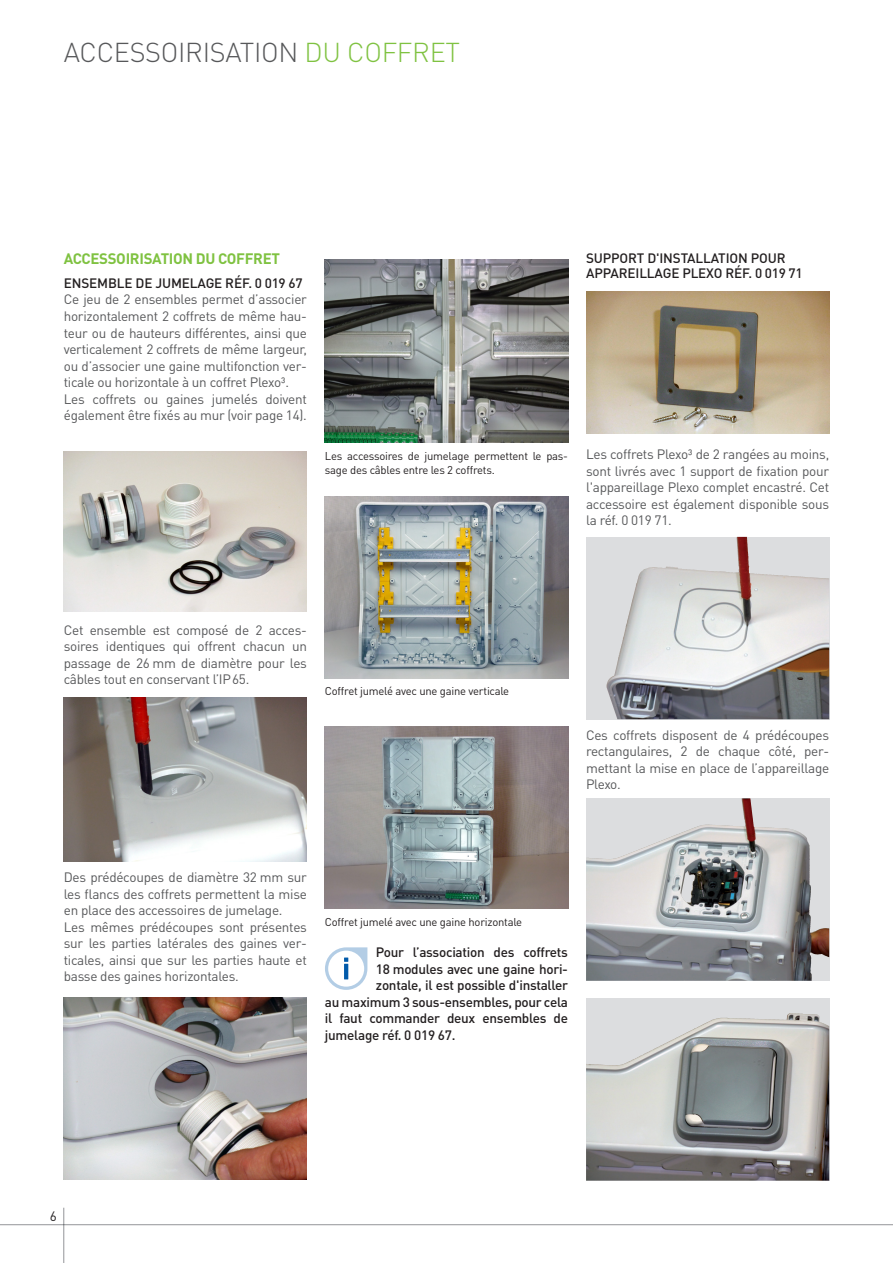
<style>
.page{position:relative;width:893px;height:1263px;background:#fff}
.page>*{position:absolute;margin:0;border:0;box-sizing:border-box;transform-origin:0 0}
.titre_haut_de_page{font:300 27px "DIN Pro";letter-spacing:-.01em;color:#57585a}
.Sous_titre_courant_c{font:700 15px "DIN Pro";letter-spacing:-.02em;color:#7fc241}
.Texte_courant{font:13.5px/16.5px "DIN Pro";letter-spacing:-.02em;color:#57585a;text-align:justify}
.Remarques{font:500 13.5px "DIN Pro";letter-spacing:-.02em;color:#231f20}
.Texte_courant-2{font:500 13.5px/15px "DIN Pro";letter-spacing:-.01em;color:#231f20}
.Sous_titre_courant_c-2{font:500 13.5px "DIN Pro";letter-spacing:-.01em;color:#231f20}
.t1{font:13.5px "DIN Pro";color:#231f20}
.Texte_courant-3{font:11.25px/13.5px "DIN Pro";letter-spacing:-.02em;color:#231f20}
.s1{color:#7fc241}
</style>
<div class="page">
<hr style="left:63px;top:1208px;width:1px;height:55px;background:#939598">
<hr style="left:0;top:1224px;width:893px;height:1px;background:#939598">
<img style="left:64px;top:452px;width:243px;height:160px">
<img style="left:64px;top:697px;width:243px;height:164px">
<img style="left:64px;top:997px;width:243px;height:182px">
<svg style="left:586px;top:537px;width:243px;height:182px;background:#c1c0c0"></svg>
<img style="left:683px;top:537px;width:56px;height:36px">
<svg style="left:586px;top:998px;width:243px;height:182px;background:#a8a9a9"></svg>
<img style="left:700px;top:1013px;width:91px;height:13px">
<img style="left:325px;top:260px;width:243px;height:182px">
<img style="left:586px;top:292px;width:243px;height:142px">
<img style="left:325px;top:496px;width:243px;height:183px">
<img style="left:325px;top:726px;width:243px;height:182px">
<svg style="left:586px;top:798px;width:243px;height:183px;background:#adaeb0"></svg>
<img style="left:687px;top:798px;width:58px;height:33px">
<svg style="left:325px;top:947px;width:42px;height:43px"></svg>
<hr style="left:344px;top:964px;width:4px;height:15px;background:#015aaa">
<p class="titre_haut_de_page" style="left:64px;top:34px;width:398px">ACCESSOIRISATION <span class="s1">DU COFFRET</span></p>
<p class="Sous_titre_courant_c" style="left:64px;top:249px;width:218px">ACCESSOIRISATION DU COFFRET</p>
<p class="Sous_titre_courant_c-2" style="left:64px;top:274px;width:240px">ENSEMBLE DE JUMELAGE RÉF. 0 019 67</p>
<p class="Texte_courant" style="left:64px;top:291px;width:245px">Ce jeu de 2 ensembles permet d’associer horizontalement 2 coffrets de même hau&shy;teur ou de hauteurs différentes, ainsi que verticalement 2 coffrets de même largeur, ou d’associer une gaine multifonction ver&shy;ticale ou horizontale à un coffret Plexo3.</p>
<p class="Texte_courant" style="left:64px;top:390px;width:245px">Les coffrets ou gaines jumelés doivent également être fixés au mur (voir page 14).</p>
<p class="Texte_courant-3" style="left:325px;top:449px;width:245px">Les accessoires de jumelage permettent le pas&shy;sage des câbles entre les 2 coffrets.</p>
<p class="Texte_courant-2" style="left:586px;top:250px;width:218px">SUPPORT D'INSTALLATION POUR<br>APPAREILLAGE PLEXO RÉF. 0 019 71</p>
<p class="Texte_courant" style="left:586px;top:446px;width:245px">Les coffrets Plexo3 de 2 rangées au moins, sont livrés avec 1 support de fixation pour l'appareillage Plexo complet encastré. Cet accessoire est également disponible sous la réf. 0 019 71.</p>
<p class="Texte_courant" style="left:64px;top:621px;width:245px">Cet ensemble est composé de 2 acces&shy;soires identiques qui offrent chacun un passage de 26 mm de diamètre pour les câbles tout en conservant l’IP65.</p>
<p class="Texte_courant-3" style="left:325px;top:684px;width:186px">Coffret jumelé avec une gaine verticale</p>
<p class="Texte_courant" style="left:586px;top:726px;width:245px">Ces coffrets disposent de 4 prédécoupes rectangulaires, 2 de chaque côté, per&shy;mettant la mise en place de l’appareillage Plexo.</p>
<p class="Texte_courant" style="left:64px;top:868px;width:245px">Des prédécoupes de diamètre 32 mm sur les flancs des coffrets permettent la mise en place des accessoires de jumelage.</p>
<p class="Texte_courant" style="left:64px;top:918px;width:245px">Les mêmes prédécoupes sont présentes sur les parties latérales des gaines ver&shy;ticales, ainsi que sur les parties haute et basse des gaines horizontales.</p>
<p class="Texte_courant-3" style="left:325px;top:914px;width:199px">Coffret jumelé avec une gaine horizontale</p>
<p class="Remarques" style="left:376px;top:943px;width:194px">Pour l’association des coffrets</p>
<p class="Remarques" style="left:376px;top:959px;width:194px">18 modules avec une gaine hori-</p>
<p class="Remarques" style="left:376px;top:976px;width:194px">zontale, il est possible d'installer</p>
<p class="Remarques" style="left:325px;top:992px;width:245px">au maximum 3 sous-ensembles, pour cela</p>
<p class="Remarques" style="left:325px;top:1009px;width:245px">il faut commander deux ensembles de</p>
<p class="Remarques" style="left:325px;top:1025px;width:132px">jumelage réf. 0 019 67.</p>
<p class="t1" style="left:50px;top:1207px;width:9px">6</p>
</div>
